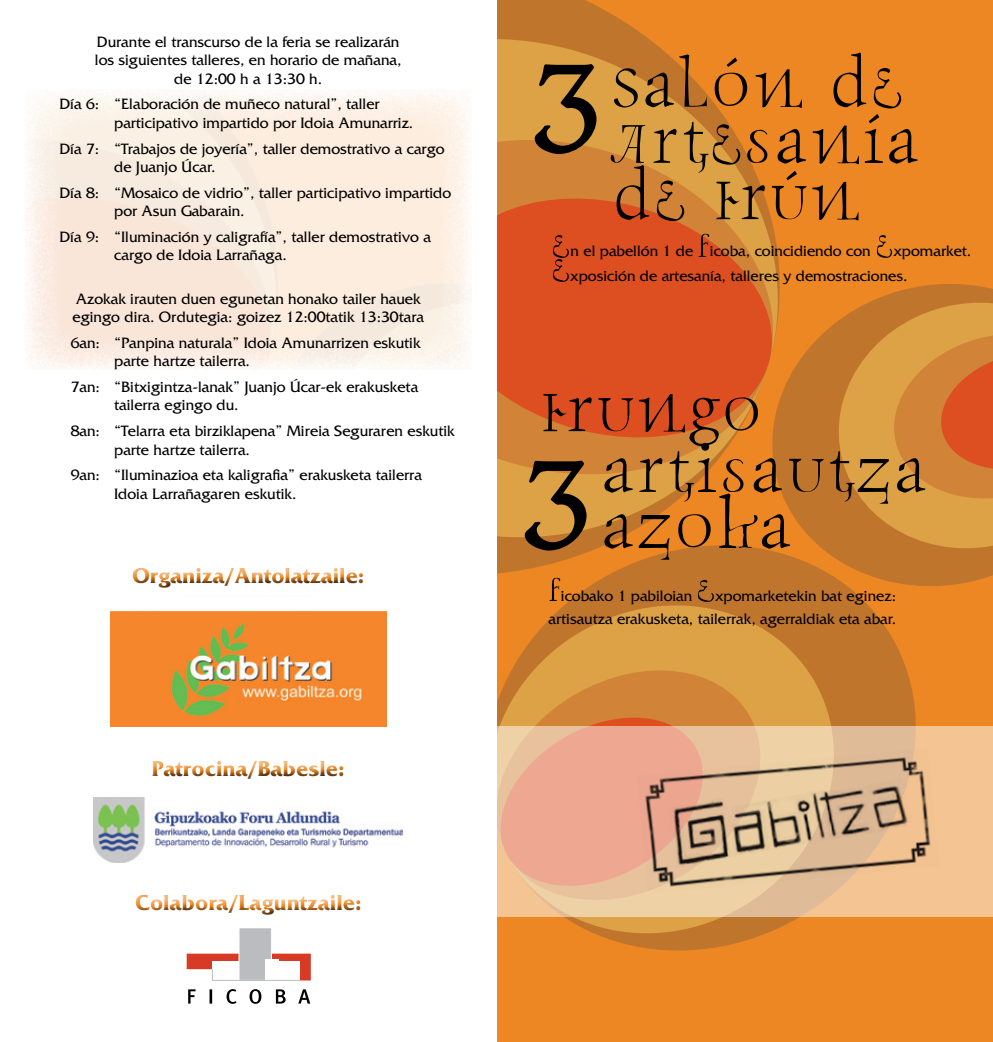
<style>
.page{position:relative;width:993px;height:1042px;background:#fff}
.page>*{position:absolute;margin:0;border:0;box-sizing:border-box;transform-origin:0 0}
.t1{font:122.5px "Caxton";color:#000}
.t2{font:700 22.75px "Friz Quadrata";color:#ec8723}
.t3{font:15.75px/18.4px "Friz Quadrata";color:#000}
</style>
<div class="page">
<div style="left:497px;top:0;width:495px;height:1042px;background:#ec8723"></div>
<svg style="left:912px;top:284px;width:80px;height:302px"></svg>
<svg style="left:835px;top:288px;width:157px;height:274px;fill:#c0752d"></svg>
<svg style="left:497px;top:0;width:107px;height:10px"></svg>
<svg style="left:497px;top:10px;width:225px;height:507px;fill:#dea246"></svg>
<svg style="left:497px;top:119px;width:113px;height:376px;background:#d6913e"></svg>
<svg style="left:497px;top:183px;width:283px;height:270px;background:#da5c25"></svg>
<svg style="left:497px;top:517px;width:448px;height:400px;fill:#c0752d"></svg>
<svg style="left:497px;top:582px;width:361px;height:369px"></svg>
<svg style="left:497px;top:655px;width:281px;height:71px;background:#d8943e"></svg>
<svg style="left:497px;top:707px;width:219px;height:19px;background:#d48337"></svg>
<svg style="left:497px;top:726px;width:495px;height:190px;background:#eeba95"></svg>
<svg style="left:610px;top:114px;width:307px;height:107px"></svg>
<svg style="left:614px;top:52px;width:286px;height:56px"></svg>
<svg style="left:543px;top:323px;width:449px;height:237px;background:#cb742d"></svg>
<img style="left:636px;top:748px;width:302px;height:146px">
<svg style="left:188px;top:989px;width:8px;height:14px"></svg>
<hr style="left:209px;top:989px;width:3px;height:14px;background:#000">
<svg style="left:226px;top:989px;width:10px;height:15px"></svg>
<svg style="left:249px;top:989px;width:12px;height:15px"></svg>
<svg style="left:276px;top:989px;width:9px;height:14px"></svg>
<svg style="left:298px;top:989px;width:12px;height:14px"></svg>
<div style="left:239px;top:928px;width:32px;height:52px;background:#babcbf"></div>
<div style="left:239px;top:927px;width:32px;height:53px;border:1px solid #fff"></div>
<svg style="left:187px;top:953px;width:124px;height:27px"></svg>
<div style="left:123px;top:565px;width:253px;height:363px;background:#000;opacity:.75"></div>
<div style="left:59px;top:793px;width:378px;height:78px;background:#fff"></div>
<img style="left:94px;top:797px;width:308px;height:66px">
<img style="left:551px;top:231px;width:19px;height:25px">
<img style="left:697px;top:232px;width:12px;height:26px">
<img style="left:876px;top:235px;width:17px;height:23px">
<img style="left:551px;top:256px;width:19px;height:26px">
<img style="left:548px;top:577px;width:12px;height:26px">
<img style="left:696px;top:576px;width:19px;height:27px">
<div style="left:59px;top:597px;width:378px;height:144px;background:#fff"></div>
<img style="left:110px;top:611px;width:276px;height:116px">
<p class="t3" style="left:95px;top:32px;width:308px;text-align:center">Durante el transcurso de la feria se realizarán los siguientes talleres, en horario de mañana, de 12:00 h a 13:30 h.</p>
<p class="t3" style="left:114px;top:95px;width:300px;text-indent:-55px">Día 6: “Elaboración de muñeco natural”, taller participativo impartido por Idoia Amunarriz.</p>
<p class="t3" style="left:114px;top:139px;width:332px;text-indent:-55px">Día 7: “Trabajos de joyería”, taller demostrativo a cargo de Juanjo Úcar.</p>
<p class="t3" style="left:114px;top:183px;width:338px;text-indent:-55px">Día 8: “Mosaico de vidrio”, taller participativo impartido por Asun Gabarain.</p>
<p class="t3" style="left:114px;top:228px;width:318px;text-indent:-55px">Día 9: “Iluminación y caligrafía”, taller demostrativo a cargo de Idoia Larrañaga.</p>
<p class="t3" style="left:72px;top:289px;width:353px">Azokak irauten duen egunetan honako tailer hauek egingo dira. Ordutegia: goizez 12:00tatik 13:30tara</p>
<p class="t3" style="left:114px;top:333px;width:308px;text-indent:-43px">6an: “Panpina naturala” Idoia Amunarrizen eskutik parte hartze tailerra.</p>
<p class="t3" style="left:114px;top:378px;width:305px;text-indent:-43px">7an: “Bitxigintza-lanak” Juanjo Úcar-ek erakusketa tailerra egingo du.</p>
<p class="t3" style="left:114px;top:422px;width:342px;text-indent:-43px">8an: “Telarra eta birziklapena” Mireia Seguraren eskutik parte hartze tailerra.</p>
<p class="t3" style="left:114px;top:466px;width:309px;text-indent:-43px">9an: “Iluminazioa eta kaligrafia” erakusketa tailerra<br>Idoia Larrañagaren eskutik.</p>
<h2 class="t2" style="left:132px;top:563px;width:233px">Organiza/Antolatzaile:</h2>
<h2 class="t2" style="left:152px;top:756px;width:194px">Patrocina/Babesle:</h2>
<h2 class="t2" style="left:135px;top:890px;width:228px">Colabora/Laguntzaile:</h2>
<h1 class="t1" style="left:532px;top:34px;width:74px">3</h1>
<p class="t3" style="left:570px;top:242px;width:301px">n el pabellón 1 de icoba, coincidiendo con</p>
<p class="t3" style="left:570px;top:239px;width:402px;line-height:24.5px;text-indent:323px">xpomarket. xposición de artesanía, talleres y demostraciones.</p>
<h1 class="t1" style="left:522px;top:431px;width:74px">3</h1>
<p class="t3" style="left:560px;top:587px;width:133px">icobako 1 pabiloian</p>
<p class="t3" style="left:548px;top:584px;width:349px;line-height:22.8px;text-align:right">xpomarketekin bat eginez:<br>artisautza erakusketa, tailerrak, agerraldiak eta abar.</p>
</div>
